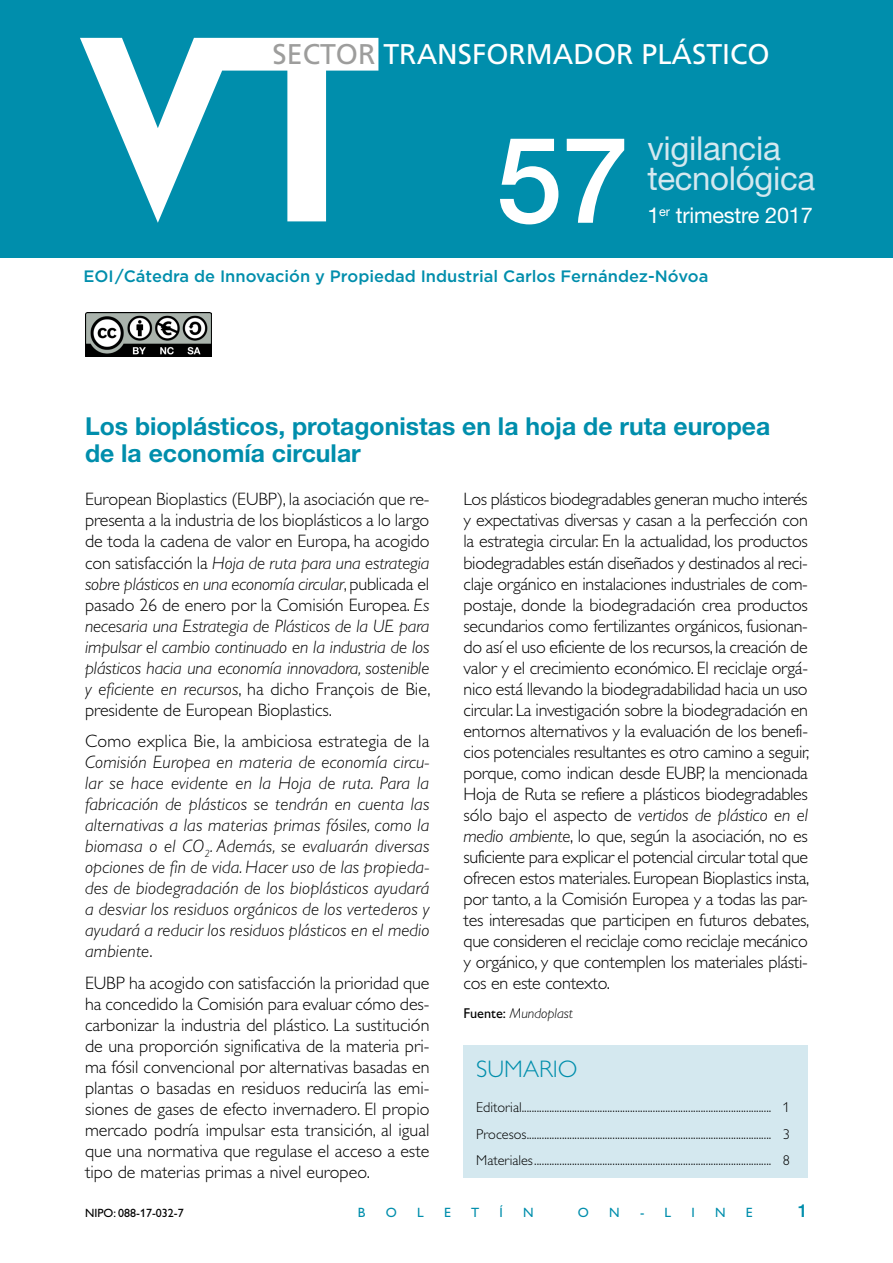
<style>
.page{position:relative;width:893px;height:1263px;background:#fff}
.page>*{position:absolute;margin:0;border:0;box-sizing:border-box;transform-origin:0 0}
.t1{font:500 120px "Helvetica Neue LT Std";color:#fff}
.t2{font:33px/30px "Helvetica Neue LT Std";letter-spacing:-.01em;color:#d4e8ef}
.t3{font:28.5px "Frutiger LT Std";color:#fff}
.t4{font:700 24.75px/27px "Helvetica Neue LT Std";color:#008eac}
.t5{font:300 24px "Gill Alt One";color:#008eac}
.t6{font:21.75px "Helvetica Neue LT Std";letter-spacing:-.01em;color:#fff}
.t7{font:300 18px/21px "Gill Alt One";color:#000;text-align:justify}
.t8{font:italic 300 18px/21px "Gill Alt One";letter-spacing:.005em;color:#000;text-align:justify}
.t9{font:500 18px "Helvetica Neue LT Std";color:#008eac}
.t10{font:500 16.5px "Gotham";color:#008eac}
.t11{font:300 14.25px/26.5px "Gill Alt One";color:#000;text-align:justify}
.t12{font:italic 300 14.25px "Gill Alt One";color:#000}
.t13{font:13.5px "Gill Alt One";color:#008eac}
.t14{font:12px "Gill Alt One";color:#000}
.s1{color:#9d9d9c}
.s2{font-style:italic}
.s3{font-style:normal}
.s4{font-weight:400;font-style:normal}
</style>
<div class="page">
<div style="left:0;top:0;width:893px;height:257px;background:#008eac"></div>
<svg style="left:80px;top:38px;width:298px;height:185px"></svg>
<div style="left:463px;top:1046px;width:345px;height:132px;background:#d4e8ef"></div>
<img style="left:85px;top:313px;width:126px;height:44px">
<h3 class="t3" style="left:273px;top:37px;width:499px"><span class="s1">SECTOR</span> TRANSFORMADOR PLÁSTICO</h3>
<h1 class="t1" style="left:496px;top:109px;width:135px">57</h1>
<h2 class="t2" style="left:647px;top:133px;width:169px">vigilancia tecnológica</h2>
<p class="t6" style="left:647px;top:202px;width:167px">1<sup>er</sup> trimestre 2017</p>
<p class="t10" style="left:84px;top:267px;width:626px">EOI/Cátedra de Innovación y Propiedad Industrial Carlos Fernández-Nóvoa</p>
<h3 class="t4" style="left:85px;top:412px;width:687px">Los bioplásticos, protagonistas en la hoja de ruta europea de la economía circular</h3>
<p class="t7" style="left:85px;top:489px;width:347px">European Bioplastics (EUBP), la asociación que re&shy;presenta a la industria de los bioplásticos a lo largo de toda la cadena de valor en Europa, ha acogido con satisfacción la <span class="s2">Hoja de ruta para una estrategia sobre plásticos en una economía circular</span>, publicada el pasado 26 de enero por la Comisión Europea. <span class="s2">Es necesaria una Estrategia de Plásticos de la UE para impulsar el cambio continuado en la industria de los plásticos hacia una economía innovadora, sostenible y eficiente en recursos</span>, ha dicho François de Bie, presidente de European Bioplastics.</p>
<p class="t7" style="left:85px;top:731px;width:346px">Como explica Bie, la ambiciosa estrategia de la</p>
<p class="t8" style="left:85px;top:752px;width:346px">Comisión Europea en materia de economía circu&shy;lar se hace evidente en la Hoja de ruta. Para la fabricación de plásticos se tendrán en cuenta las alternativas a las materias primas fósiles, como la biomasa o el CO<sub>2</sub>. Además, se evaluarán diversas opciones de fin de vida. Hacer uso de las propieda&shy;des de biodegradación de los bioplásticos ayudará a desviar los residuos orgánicos de los vertederos y ayudará a reducir los residuos plásticos en el medio ambiente<span class="s3">.</span></p>
<p class="t7" style="left:85px;top:972px;width:346px">EUBP ha acogido con satisfacción la prioridad que ha concedido la Comisión para evaluar cómo des&shy;carbonizar la industria del plástico. La sustitución de una proporción significativa de la materia pri&shy;ma fósil convencional por alternativas basadas en plantas o basadas en residuos reduciría las emi&shy;siones de gases de efecto invernadero. El propio mercado podría impulsar esta transición, al igual que una normativa que regulase el acceso a este tipo de materias primas a nivel europeo.</p>
<p class="t14" style="left:85px;top:1206px;width:100px">NIPO: 088-17-032-7</p>
<p class="t7" style="left:463px;top:489px;width:347px">Los plásticos biodegradables generan mucho interés y expectativas diversas y casan a la perfección con la estrategia circular. En la actualidad, los productos biodegradables están diseñados y destinados al reci&shy;claje orgánico en instalaciones industriales de com&shy;postaje, donde la biodegradación crea productos secundarios como fertilizantes orgánicos, fusionan&shy;do así el uso eficiente de los recursos, la creación de valor y el crecimiento económico. El reciclaje orgá&shy;nico está llevando la biodegradabilidad hacia un uso circular. La investigación sobre la biodegradación en entornos alternativos y la evaluación de los benefi&shy;cios potenciales resultantes es otro camino a seguir, porque, como indican desde EUBP, la mencionada Hoja de Ruta se refiere a plásticos biodegradables sólo bajo el aspecto de <span class="s2">vertidos de plástico en el medio ambiente</span>, lo que, según la asociación, no es suficiente para explicar el potencial circular total que ofrecen estos materiales. European Bioplastics insta, por tanto, a la Comisión Europea y a todas las par&shy;tes interesadas que participen en futuros debates, que consideren el reciclaje como reciclaje mecánico y orgánico, y que contemplen los materiales plásti&shy;cos en este contexto.</p>
<p class="t12" style="left:463px;top:1005px;width:111px"><span class="s4">Fuente:</span> Mundoplast</p>
<h3 class="t5" style="left:476px;top:1055px;width:103px">SUMARIO</h3>
<p class="t11" style="left:476px;top:1094px;width:315px">Editorial................................................................................................... 1<br>Procesos................................................................................................. 3<br>Materiales.............................................................................................. 8</p>
<p class="t13" style="left:358px;top:1205px;width:9px">B</p>
<p class="t13" style="left:386px;top:1205px;width:13px">O</p>
<p class="t13" style="left:417px;top:1205px;width:8px">L</p>
<p class="t13" style="left:444px;top:1205px;width:8px">E</p>
<p class="t13" style="left:471px;top:1205px;width:10px">T</p>
<p class="t13" style="left:499px;top:1205px;width:5px">Í</p>
<p class="t13" style="left:523px;top:1205px;width:12px">N</p>
<p class="t13" style="left:578px;top:1205px;width:13px">O</p>
<p class="t13" style="left:609px;top:1205px;width:12px">N</p>
<p class="t13" style="left:640px;top:1205px;width:33px">- L</p>
<p class="t13" style="left:691px;top:1205px;width:5px">I</p>
<p class="t13" style="left:715px;top:1205px;width:12px">N</p>
<p class="t13" style="left:746px;top:1205px;width:8px">E</p>
<p class="t9" style="left:798px;top:1200px;width:12px">1</p>
</div>
